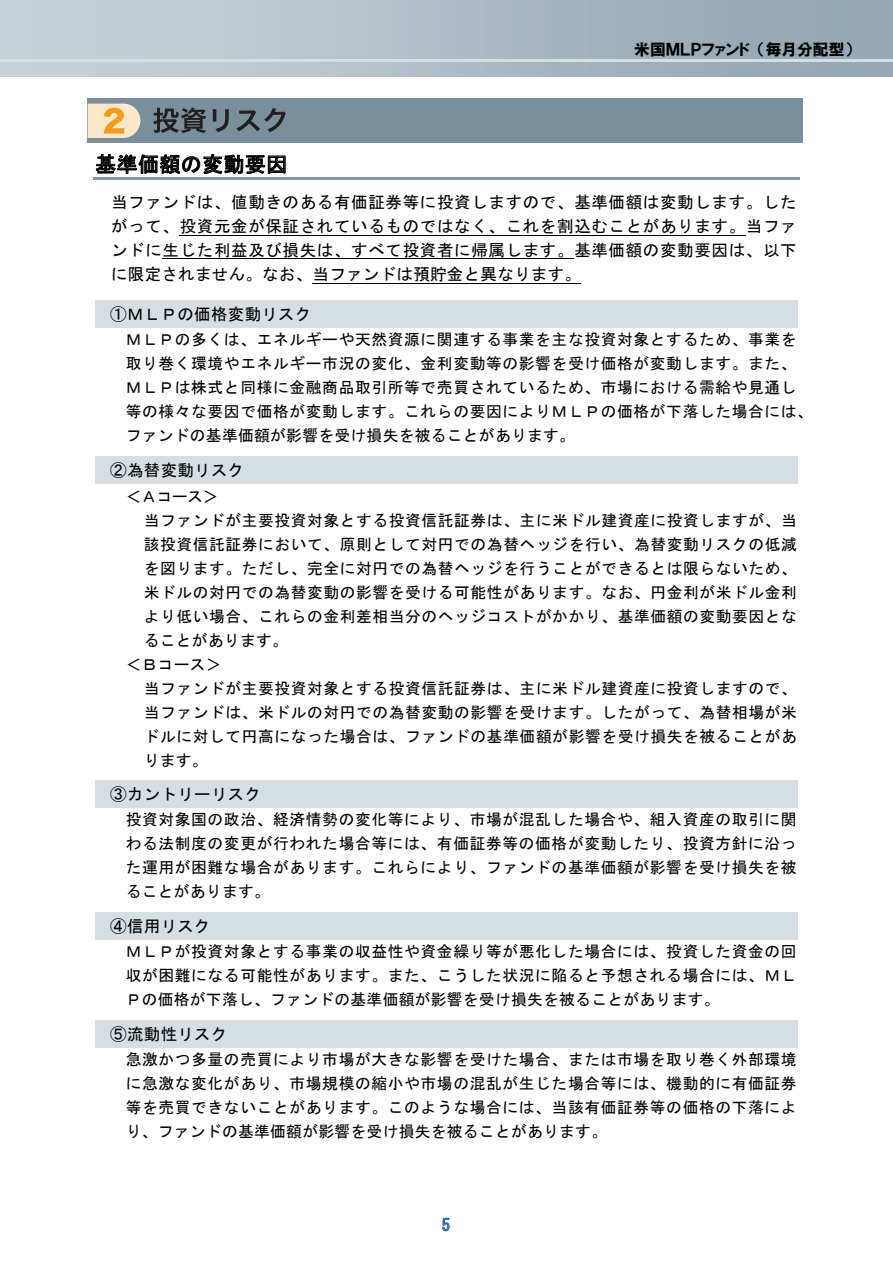
<style>
.page{position:relative;width:893px;height:1263px;background:#fff}
.page>*{position:absolute;margin:0;border:0;box-sizing:border-box;transform-origin:0 0}
.t1{font:21px "MS Gothic";letter-spacing:.02em;color:#000}
.t2{font:16.5px/24px "MS Gothic";letter-spacing:.02em;color:#000;text-align:justify}
.t3{font:16.5px "MS Gothic";color:#2f6ab4}
.t4{font:15.75px/24px "MS Gothic";letter-spacing:.04em;color:#000;text-align:justify}
.t5{font:15.75px "HGP Soei Kakugothic UB";color:#000}
.t6{font:15.75px "MS Gothic";letter-spacing:.015em;color:#000}
</style>
<div class="page">
<hr style="left:0;top:60px;width:893px;height:2px;background:#d5dee3">
<svg style="left:442px;top:1218px;width:7px;height:13px"></svg>
<div style="left:88px;top:98px;width:715px;height:45px;background:#798f9c"></div>
<svg style="left:153px;top:108px;width:53px;height:25px"></svg>
<svg style="left:213px;top:109px;width:16px;height:23px"></svg>
<svg style="left:236px;top:108px;width:50px;height:24px"></svg>
<svg style="left:88px;top:104px;width:52px;height:34px;background:#f4d4a7"></svg>
<svg style="left:96px;top:154px;width:190px;height:24px"></svg>
<hr style="left:93px;top:178px;width:706px;height:2px;background:#8697aa">
<hr style="left:180px;top:235px;width:566px;height:1px;background:#000">
<hr style="left:163px;top:259px;width:411px;height:1px;background:#000">
<hr style="left:313px;top:283px;width:268px;height:1px;background:#000">
<div style="left:95px;top:300px;width:702px;height:27px;background:#d5dee3"></div>
<div style="left:95px;top:456px;width:702px;height:27px;background:#d5dee3"></div>
<div style="left:95px;top:780px;width:702px;height:27px;background:#d5dee3"></div>
<div style="left:95px;top:912px;width:702px;height:27px;background:#d5dee3"></div>
<div style="left:95px;top:1020px;width:702px;height:27px;background:#d5dee3"></div>
<p class="t5" style="left:634px;top:41px;width:117px">米国ＭＬＰファンド</p>
<p class="t5" style="left:758px;top:41px;width:96px">（毎月分配型(</p>
<p class="t1" style="left:95px;top:154px;width:193px">基準価額の変動要因</p>
<p class="t2" style="left:111px;top:190px;width:687px">当ファンドは、値動きのある有価証券等に投資しますので、基準価額は変動します。したがって、投資元金が保証されているものではなく、これを割込むことがあります。当ファンドに生じた利益及び損失は、すべて投資者に帰属します。基準価額の変動要因は、以下に限定されません。なお、当ファンドは預貯金と異なります。</p>
<p class="t2" style="left:110px;top:302px;width:203px">①ＭＬＰの価格変動リスク</p>
<p class="t4" style="left:126px;top:327px;width:689px;text-align:left">ＭＬＰの多くは、エネルギーや天然資源に関連する事業を主な投資対象とするため、事業を取り巻く環境やエネルギー市況の変化、金利変動等の影響を受け価格が変動します。また、ＭＬＰは株式と同様に金融商品取引所等で売買されているため、市場における需給や見通し等の様々な要因で価格が変動します。これらの要因によりＭＬＰの価格が下落した場合には、ファンドの基準価額が影響を受け損失を被ることがあります。</p>
<p class="t2" style="left:110px;top:457px;width:136px">②為替変動リスク</p>
<p class="t4" style="left:126px;top:485px;width:94px">＜Ａコース&lt;</p>
<p class="t4" style="left:144px;top:509px;width:655px">当ファンドが主要投資対象とする投資信託証券は、主に米ドル建資産に投資しますが、当</p>
<p class="t4" style="left:144px;top:533px;width:655px">該投資信託証券において、原則として対円での為替ヘッジを行い、為替変動リスクの低減</p>
<p class="t4" style="left:144px;top:557px;width:655px">を図ります。ただし、完全に対円での為替ヘッジを行うことができるとは限らないため、</p>
<p class="t4" style="left:144px;top:581px;width:655px">米ドルの対円での為替変動の影響を受ける可能性があります。なお、円金利が米ドル金利</p>
<p class="t4" style="left:144px;top:605px;width:655px">より低い場合、これらの金利差相当分のヘッジコストがかかり、基準価額の変動要因とな</p>
<p class="t6" style="left:144px;top:633px;width:146px">ることがあります。</p>
<p class="t4" style="left:126px;top:653px;width:98px">＜Ｂコース&lt;</p>
<p class="t4" style="left:144px;top:677px;width:655px">当ファンドが主要投資対象とする投資信託証券は、主に米ドル建資産に投資しますので、</p>
<p class="t4" style="left:144px;top:701px;width:655px">当ファンドは、米ドルの対円での為替変動の影響を受けます。したがって、為替相場が米</p>
<p class="t4" style="left:144px;top:725px;width:655px">ドルに対して円高になった場合は、ファンドの基準価額が影響を受け損失を被ることがあ</p>
<p class="t4" style="left:144px;top:749px;width:65px">ります。</p>
<p class="t2" style="left:110px;top:781px;width:152px">③カントリーリスク</p>
<p class="t4" style="left:126px;top:807px;width:672px">投資対象国の政治、経済情勢の変化等により、市場が混乱した場合や、組入資産の取引に関わる法制度の変更が行われた場合等には、有価証券等の価格が変動したり、投資方針に沿った運用が困難な場合があります。これらにより、ファンドの基準価額が影響を受け損失を被ることがあります。</p>
<p class="t2" style="left:110px;top:914px;width:102px">④信用リスク</p>
<p class="t4" style="left:126px;top:939px;width:672px">ＭＬＰが投資対象とする事業の収益性や資金繰り等が悪化した場合には、投資した資金の回収が困難になる可能性があります。また、こうした状況に陥ると予想される場合には、ＭＬＰの価格が下落し、ファンドの基準価額が影響を受け損失を被ることがあります。</p>
<p class="t2" style="left:110px;top:1022px;width:119px">⑤流動性リスク</p>
<p class="t4" style="left:126px;top:1047px;width:672px">急激かつ多量の売買により市場が大きな影響を受けた場合、または市場を取り巻く外部環境に急激な変化があり、市場規模の縮小や市場の混乱が生じた場合等には、機動的に有価証券等を売買できないことがあります。このような場合には、当該有価証券等の価格の下落により、ファンドの基準価額が影響を受け損失を被ることがあります。</p>
<p class="t3" style="left:442px;top:1217px;width:10px">5</p>
</div>
